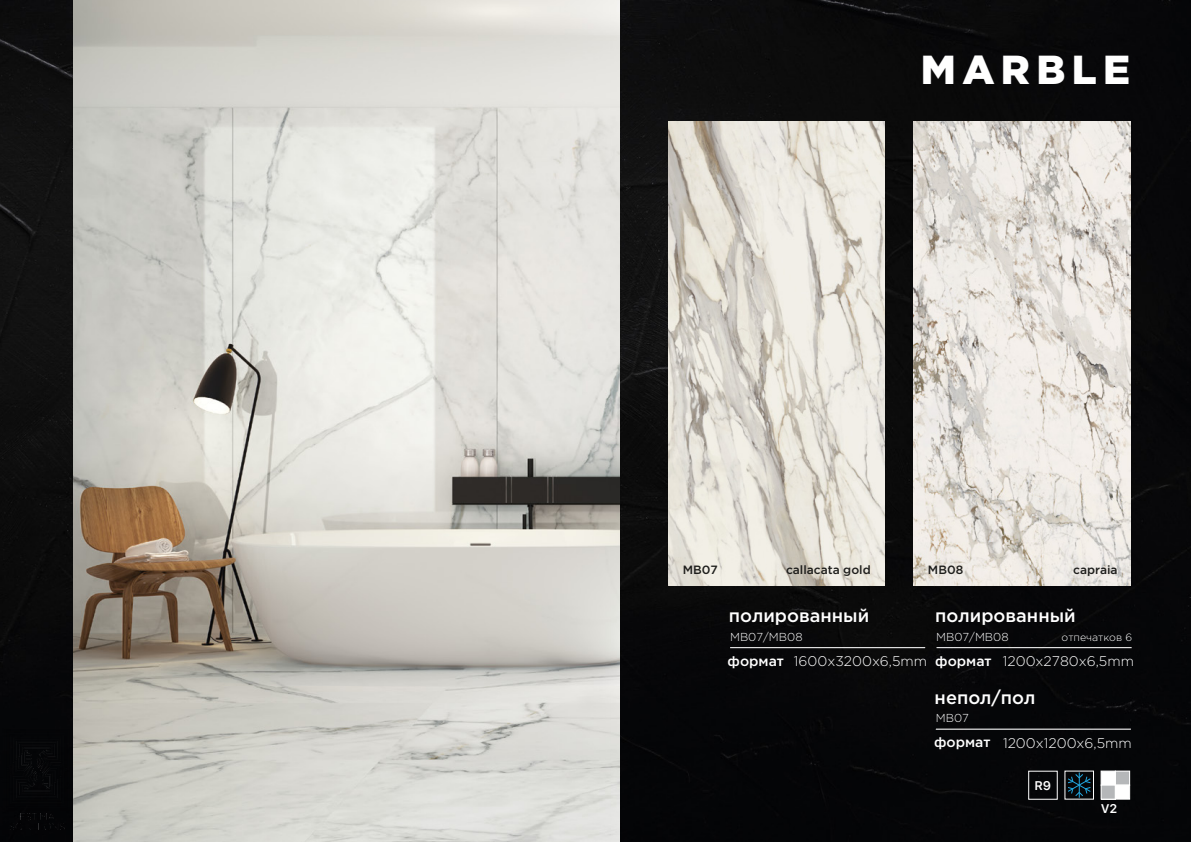
<style>
.page{position:relative;width:1191px;height:842px;background:#fff}
.page>*{position:absolute;margin:0;border:0;box-sizing:border-box;transform-origin:0 0}
.t1{font:900 40.5px "Gotham Pro";letter-spacing:.16em;color:#fff}
.t2{font:500 18.2px "Gotham Pro";color:#fff}
.t3{font:300 14px "Gotham Pro";color:#fff}
.t4{font:500 14px "Gotham Pro";color:#fff}
.t5{font:600 12.5px "SFUI Text";color:#fff}
.t6{font:500 12px "Gotham Pro";color:#1d1d1b}
.t7{font:300 11.5px "Gotham Pro";color:#fff}
.t8{font:300 10.6px "Gotham Pro";color:#fff}
</style>
<div class="page">
<div style="left:620px;top:0;width:571px;height:842px;background:#070709"></div>
<img style="left:668px;top:122px;width:217px;height:464px">
<img style="left:913px;top:122px;width:217px;height:464px">
<hr style="left:936px;top:729px;width:195px;height:1px;background:#fff">
<hr style="left:936px;top:647px;width:195px;height:1px;background:#fff">
<hr style="left:730px;top:647px;width:195px;height:1px;background:#fff">
<svg style="left:1064px;top:770px;width:30px;height:30px"></svg>
<div style="left:1115px;top:771px;width:14px;height:14px;background:#b5b7b9;border:1px solid #fff"></div>
<div style="left:1100px;top:771px;width:15px;height:14px;background:#fff;border:1px solid #fff"></div>
<div style="left:1100px;top:785px;width:15px;height:14px;background:#b5b7b9;border:1px solid #fff"></div>
<div style="left:1115px;top:785px;width:14px;height:14px;background:#fff"></div>
<img style="left:0;top:0;width:620px;height:842px">
<div style="left:4px;top:729px;width:65px;height:100px;background:#040507"></div>
<h1 class="t1" style="left:920px;top:47px;width:211px">MARBLE</h1>
<p class="t6" style="left:682px;top:563px;width:37px">MB07</p>
<p class="t6" style="left:786px;top:563px;width:86px">callacata gold</p>
<p class="t6" style="left:928px;top:563px;width:37px">MB08</p>
<p class="t6" style="left:1073px;top:563px;width:46px">capraia</p>
<h2 class="t2" style="left:728px;top:605px;width:142px">полированный</h2>
<h2 class="t2" style="left:935px;top:605px;width:142px">полированный</h2>
<p class="t7" style="left:730px;top:631px;width:74px">MB07/MB08</p>
<p class="t3" style="left:794px;top:653px;width:135px">1600x3200x6,5mm</p>
<p class="t4" style="left:727px;top:653px;width:58px">формат</p>
<p class="t7" style="left:936px;top:631px;width:74px">MB07/MB08</p>
<p class="t3" style="left:1002px;top:654px;width:133px">1200x2780x6,5mm</p>
<p class="t8" style="left:1061px;top:631px;width:72px">отпечатков 6</p>
<p class="t4" style="left:935px;top:653px;width:58px">формат</p>
<h2 class="t2" style="left:934px;top:687px;width:102px">непол/пол</h2>
<p class="t7" style="left:936px;top:712px;width:35px">MB07</p>
<p class="t4" style="left:934px;top:734px;width:58px">формат</p>
<p class="t3" style="left:1003px;top:735px;width:130px">1200x1200x6,5mm</p>
<p class="t5" style="left:1034px;top:776px;width:18px">R9</p>
<p class="t5" style="left:1100px;top:800px;width:18px">V2</p>
</div>
